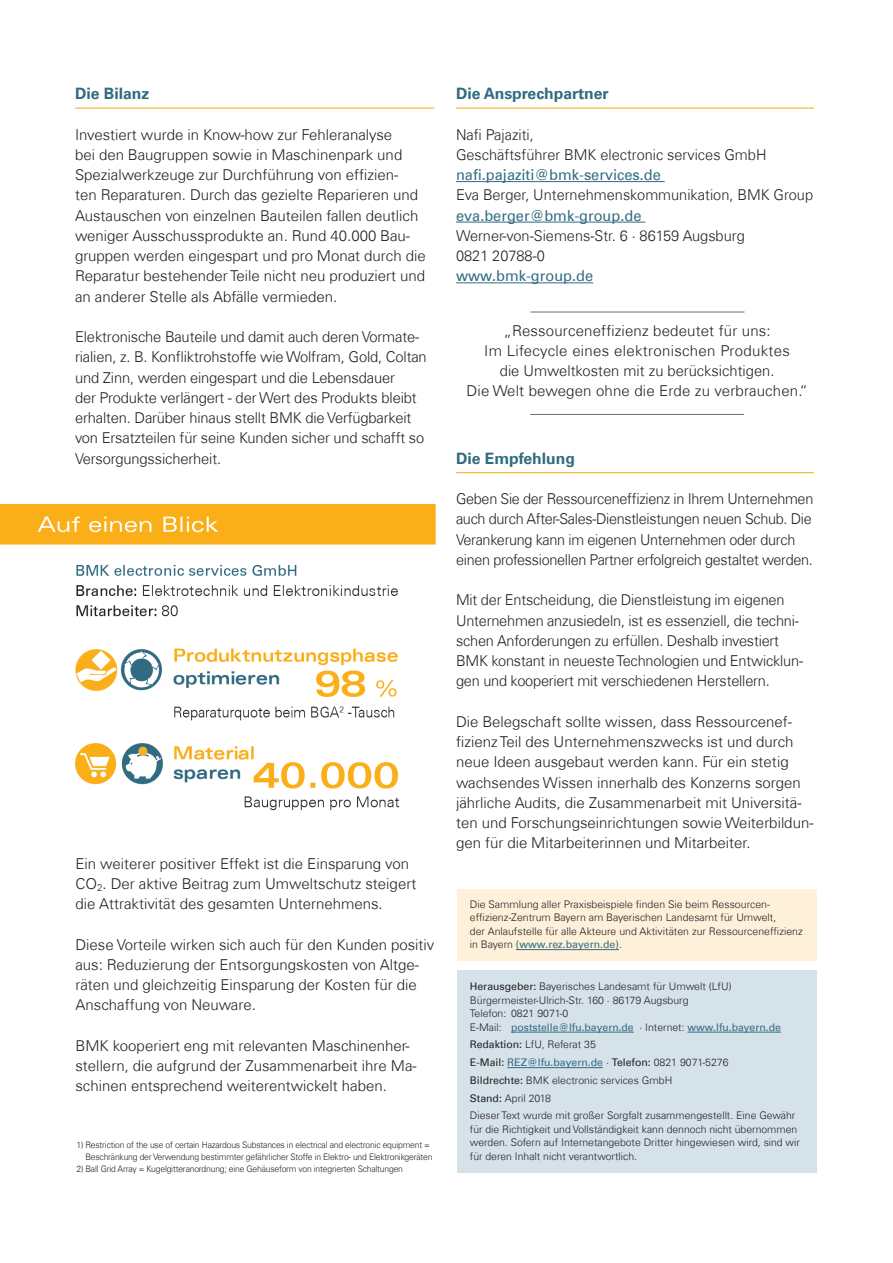
<style>
.page{position:relative;width:893px;height:1263px;background:#fff}
.page>*{position:absolute;margin:0;border:0;box-sizing:border-box;transform-origin:0 0}
.HL_2_Linie{font:700 15.75px "Univers Com 65";color:#316b81}
.Fließ{font:300 15px/20.2px "Univers Com 45";color:#231f20}
.Fließ-2{font:300 15px/20.2px "Univers Com 45";letter-spacing:-.02em;color:#231f20;scale:.96 1}
.Absatzformat_1{font:300 15px/20.2px "Univers Com 45";letter-spacing:.01em;color:#231f20;text-align:center}
.Impressum_ZwischenHL{font:300 10.5px/13.5px "Univers Com 45";color:#231f20}
.Diese_Druckschrift{font:300 10.5px/13.5px "Univers Com 45";color:#231f20}
.Impressum{font:300 10.5px/13.5px "Univers Com 45";color:#231f20}
.Impressum_ZwischenHL-2{font:10.5px "Univers Com 55 Roman";color:#316b81}
.t1{font:300 9px/12px "Univers Com 45";letter-spacing:-.02em;color:#231f20;scale:.95 1}
.s1{font-family:"Univers Com 55 Roman";font-weight:400;color:#316b81}
.s2{font-family:"Univers Com 55 Roman";font-weight:400}
.s3{color:#231f20}
.s4{font-family:"Univers Com 45";font-weight:300;color:#231f20}
</style>
<div class="page">
<div style="left:457px;top:889px;width:359px;height:72px;background:#fef0d9"></div>
<hr style="left:516px;top:949px;width:103px;height:1px;background:#316b81">
<img style="left:0;top:504px;width:436px;height:307px">
<div style="left:457px;top:970px;width:359px;height:202px;background:#d5e2e9"></div>
<hr style="left:511px;top:1032px;width:123px;height:1px;background:#316b81">
<hr style="left:687px;top:1032px;width:94px;height:1px;background:#316b81">
<hr style="left:507px;top:1067px;width:96px;height:1px;background:#316b81">
<hr style="left:456px;top:108px;width:358px;height:1px;background:#faaf18">
<hr style="left:456px;top:181px;width:209px;height:1px;background:#316b81">
<hr style="left:456px;top:222px;width:189px;height:1px;background:#316b81">
<hr style="left:456px;top:282px;width:137px;height:1px;background:#316b81">
<hr style="left:456px;top:472px;width:358px;height:1px;background:#faaf18">
<hr style="left:75px;top:108px;width:359px;height:1px;background:#faaf18">
<hr style="left:530px;top:414px;width:214px;height:1px;background:#6c6d70">
<hr style="left:531px;top:312px;width:213px;height:1px;background:#6c6d70">
<h2 class="HL_2_Linie" style="left:75px;top:84px;width:76px">Die Bilanz</h2>
<p class="Fließ" style="left:75px;top:124px;width:352px">Investiert wurde in Know-how zur Fehleranalyse<br>bei den Baugruppen sowie in Maschinenpark und Spezialwerkzeuge zur Durchführung von effizien-<br>ten Reparaturen. Durch das gezielte Reparieren und Austauschen von einzelnen Bauteilen fallen deutlich weniger Ausschussprodukte an. Rund 40.000 Bau&shy;gruppen werden eingespart und pro Monat durch die Reparatur bestehender Teile nicht neu produziert und an anderer Stelle als Abfälle vermieden.</p>
<p class="Fließ" style="left:75px;top:327px;width:353px">Elektronische Bauteile und damit auch deren Vormate&shy;rialien, z. B. Konfliktrohstoffe wie Wolfram, Gold, Coltan und Zinn, werden eingespart und die Lebensdauer<br>der Produkte verlängert - der Wert des Produkts bleibt erhalten. Darüber hinaus stellt BMK die Verfügbarkeit von Ersatzteilen für seine Kunden sicher und schafft so Versorgungssicherheit.</p>
<p class="Fließ" style="left:75px;top:853px;width:342px">Ein weiterer positiver Effekt ist die Einsparung von<br>CO<sub>2</sub>. Der aktive Beitrag zum Umweltschutz steigert die Attraktivität des gesamten Unternehmens.</p>
<p class="Fließ" style="left:75px;top:934px;width:360px">Diese Vorteile wirken sich auch für den Kunden positiv aus: Reduzierung der Entsorgungskosten von Altge&shy;räten und gleichzeitig Einsparung der Kosten für die Anschaffung von Neuware.</p>
<p class="Fließ" style="left:75px;top:1035px;width:343px">BMK kooperiert eng mit relevanten Maschinenher&shy;stellern, die aufgrund der Zusammenarbeit ihre Ma&shy;schinen entsprechend weiterentwickelt haben.</p>
<p class="t1" style="left:86px;top:1139px;width:367px;text-indent:-9px">1) Restriction of the use of certain Hazardous Substances in electrical and electronic equipment =<br>Beschränkung der Verwendung bestimmter gefährlicher Stoffe in Elektro- und Elektronikgeräten</p>
<p class="t1" style="left:77px;top:1163px;width:345px">2) Ball Grid Array = Kugelgitteranordnung; eine Gehäuseform von integrierten Schaltungen</p>
<h2 class="HL_2_Linie" style="left:456px;top:84px;width:154px">Die Ansprechpartner</h2>
<p class="Fließ" style="left:456px;top:124px;width:312px">Nafi Pajaziti,<br>Geschäftsführer BMK electronic services GmbH</p>
<p class="Fließ" style="left:456px;top:165px;width:359px"><span class="s1">nafi.pajaziti@bmk-services.de<br></span>Eva Berger, Unternehmenskommunikation, BMK Group <span class="s1">eva.berger@bmk-group.de<br></span>Werner-von-Siemens-Str. 6 · 86159 Augsburg<br>0821 20788-0<br><span class="s1">www.bmk-group.de</span></p>
<p class="Absatzformat_1" style="left:467px;top:320px;width:343px">„Ressourceneffizienz bedeutet für uns:<br>Im Lifecycle eines elektronischen Produktes<br>die Umweltkosten mit zu berücksichtigen.<br>Die Welt bewegen ohne die Erde zu verbrauchen.“</p>
<h2 class="HL_2_Linie" style="left:456px;top:449px;width:121px">Die Empfehlung</h2>
<p class="Fließ-2" style="left:456px;top:489px;width:374px">Geben Sie der Ressourceneffizienz in Ihrem Unternehmen auch durch After-Sales-Dienstleistungen neuen Schub. Die Verankerung kann im eigenen Unternehmen oder durch einen professionellen Partner erfolgreich gestaltet werden.</p>
<p class="Fließ" style="left:456px;top:590px;width:348px">Mit der Entscheidung, die Dienstleistung im eigenen Unternehmen anzusiedeln, ist es essenziell, die techni&shy;schen Anforderungen zu erfüllen. Deshalb investiert BMK konstant in neueste Technologien und Entwicklun&shy;gen und kooperiert mit verschiedenen Herstellern.</p>
<p class="Fließ" style="left:456px;top:711px;width:359px">Die Belegschaft sollte wissen, dass Ressourcenef&shy;fizienz Teil des Unternehmenszwecks ist und durch neue Ideen ausgebaut werden kann. Für ein stetig wachsendes Wissen innerhalb des Konzerns sorgen jährliche Audits, die Zusammenarbeit mit Universitä&shy;ten und Forschungseinrichtungen sowie Weiterbildun&shy;gen für die Mitarbeiterinnen und Mitarbeiter.</p>
<p class="Impressum" style="left:470px;top:897px;width:334px">Die Sammlung aller Praxisbeispiele finden Sie beim Ressourcen&shy;effizienz-Zentrum Bayern am Bayerischen Landesamt für Umwelt,<br>der Anlaufstelle für alle Akteure und Aktivitäten zur Ressourceneffizienz in Bayern <span class="s1">(www.rez.bayern.de)</span>.</p>
<p class="Impressum_ZwischenHL" style="left:470px;top:980px;width:312px"><span class="s2">Herausgeber:</span> Bayerisches Landesamt für Umwelt (LfU)<br>Bürgermeister-Ulrich-Str. 160 · 86179 Augsburg<br>Telefon: 0821 9071-0<br>E-Mail: <span class="s1">poststelle@lfu.bayern.de</span> · Internet: <span class="s1">www.lfu.bayern.de</span></p>
<p class="Impressum_ZwischenHL" style="left:470px;top:1038px;width:128px"><span class="s2">Redaktion:</span> LfU, Referat 35</p>
<p class="Impressum_ZwischenHL-2" style="left:470px;top:1056px;width:260px"><span class="s3">E-Mail:</span> REZ@lfu.bayern.de <span class="s4">·</span> <span class="s3">Telefon:</span> <span class="s4">0821 9071-5276</span></p>
<p class="Impressum_ZwischenHL" style="left:470px;top:1073px;width:204px"><span class="s2">Bildrechte:</span> BMK electronic services GmbH</p>
<p class="Impressum_ZwischenHL" style="left:470px;top:1091px;width:83px"><span class="s2">Stand:</span> April 2018</p>
<p class="Diese_Druckschrift" style="left:470px;top:1109px;width:332px">Dieser Text wurde mit großer Sorgfalt zusammengestellt. Eine Gewähr für die Richtigkeit und Vollständigkeit kann dennoch nicht übernommen werden. Sofern auf Internetangebote Dritter hingewiesen wird, sind wir für deren Inhalt nicht verantwortlich.</p>
</div>
